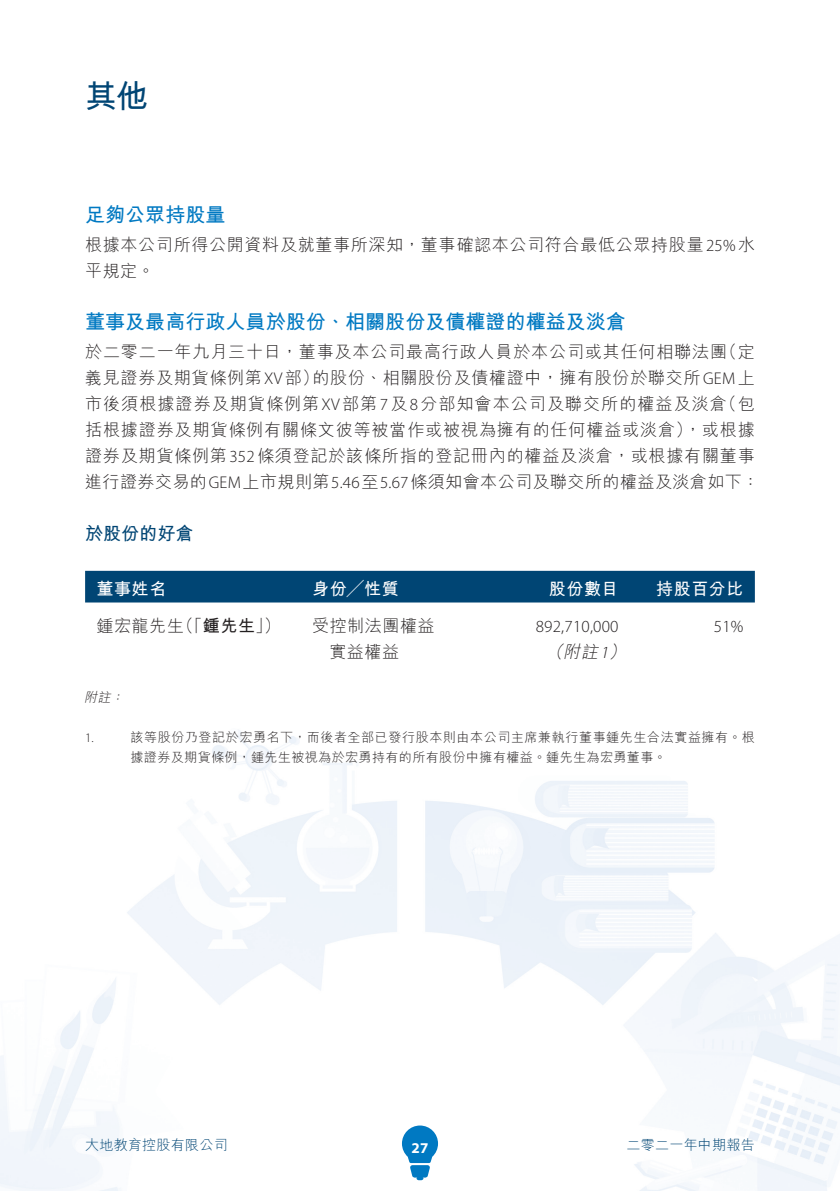
<style>
.page{position:relative;width:840px;height:1191px;background:#fff}
.page>*{position:absolute;margin:0;border:0;box-sizing:border-box;transform-origin:0 0}
.t1{font:700 32px "M Hei HK";color:#004574}
._01_H1{font:700 20px "M Hei HK";color:#0079c2}
._02_H2{font:700 18px "M Hei HK";color:#004574}
._00_txt{font:300 17px/26px "M Hei HK";letter-spacing:.05em;color:#231f20}
._50_Table_txt{font:300 17px "M Hei HK";letter-spacing:.035em;color:#231f20}
._50_Table_txt-2{font:700 17px "M Hei HK";letter-spacing:.03em;color:#fff}
._50_Table_txt-3{font:300 17px "Myriad Pro";letter-spacing:.015em;color:#231f20}
._50_Table_txt-4{font:italic 300 17px "M Hei HK";color:#231f20}
._00_txt-2{font:700 15px "Myriad Pro";color:#fff}
.t2{font:300 14px "M Hei HK";letter-spacing:.02em;color:#004574}
._06_Notes{font:300 13px "M Hei HK";letter-spacing:.045em;color:#231f20}
._06_Notes-2{font:italic 300 13px "M Hei HK";color:#231f20}
._06_Notes-3{font:300 13px "Myriad Pro";color:#231f20}
.s1{font-family:"Myriad Pro"}
.s2{font-weight:700}
</style>
<div class="page">
<img style="left:0;top:570px;width:839px;height:621px">
<svg style="left:401px;top:1125px;width:37px;height:55px"></svg>
<div style="left:85px;top:571px;width:669px;height:31px;background:#004574"></div>
<p class="t1" style="left:85px;top:73px;width:65px">其他</p>
<p class="_01_H1" style="left:85px;top:200px;width:142px">足夠公眾持股量</p>
<p class="_00_txt" style="left:85px;top:231px;width:671px">根據本公司所得公開資料及就董事所深知，董事確認本公司符合最低公眾持股量<span class="s1">25%</span>水平規定。</p>
<p class="_01_H1" style="left:85px;top:307px;width:542px">董事及最高行政人員於股份、相關股份及債權證的權益及淡倉</p>
<p class="_00_txt" style="left:719px;top:338px;width:36px">（定</p>
<p class="_00_txt" style="left:312px;top:338px;width:443px;text-indent:-227px">於二零二一年九月三十日，董事及本公司最高行政人員於本公司或其任何相聯法團<br>的股份、相關股份及債權證中，擁有股份於聯交所<span class="s1">GEM</span>上</p>
<p class="_00_txt" style="left:85px;top:364px;width:235px">義見證券及期貨條例第<span class="s1">XV</span>部）</p>
<p class="_00_txt" style="left:719px;top:390px;width:36px">（包</p>
<p class="_00_txt" style="left:85px;top:390px;width:675px">市後須根據證券及期貨條例第<span class="s1">XV</span>部第<span class="s1">7</span>及<span class="s1">8</span>分部知會本公司及聯交所的權益及淡倉<br>括根據證券及期貨條例有關條文彼等被當作或被視為擁有的任何權益或淡倉，）或根據證券及期貨條例第<span class="s1">352</span>條須登記於該條所指的登記冊內的權益及淡倉，或根據有關董事進行證券交易的<span class="s1">GEM</span>上市規則第<span class="s1">5.46</span>至<span class="s1">5.67</span>條須知會本公司及聯交所的權益及淡倉如下：</p>
<p class="_02_H2" style="left:85px;top:520px;width:110px">於股份的好倉</p>
<p class="_50_Table_txt-2" style="left:655px;top:576px;width:89px">持股百分比</p>
<p class="_50_Table_txt-2" style="left:312px;top:576px;width:88px">身份╱性質</p>
<p class="_50_Table_txt-2" style="left:96px;top:576px;width:71px">董事姓名</p>
<p class="_50_Table_txt-2" style="left:548px;top:576px;width:71px">股份數目</p>
<p class="_50_Table_txt" style="left:177px;top:617px;width:105px">（「<span class="s2">鍾先生</span>」）</p>
<p class="_50_Table_txt" style="left:96px;top:617px;width:89px">鍾宏龍先生</p>
<p class="_06_Notes-2" style="left:84px;top:691px;width:31px">附註</p>
<p class="_06_Notes-2" style="left:111px;top:691px;width:17px">：</p>
<p class="_50_Table_txt" style="left:312px;top:617px;width:124px">受控制法團權益</p>
<p class="_50_Table_txt" style="left:329px;top:643px;width:71px">實益權益</p>
<p class="_50_Table_txt-3" style="left:535px;top:616px;width:84px">892,710,000</p>
<p class="_50_Table_txt-4" style="left:563px;top:643px;width:68px">附註 (<span class="s1">1</span></p>
<p class="_50_Table_txt-4" style="left:545px;top:643px;width:22px">（</p>
<p class="_50_Table_txt-3" style="left:713px;top:616px;width:31px">51%</p>
<p class="_06_Notes-3" style="left:85px;top:730px;width:10px">1.</p>
<p class="_06_Notes" style="left:130px;top:731px;width:625px">該等股份乃登記於宏勇名下，而後者全部已發行股本則由本公司主席兼執行董事鍾先生合法實益擁有。根</p>
<p class="_06_Notes" style="left:130px;top:751px;width:537px">據證券及期貨條例，鍾先生被視為於宏勇持有的所有股份中擁有權益。鍾先生為宏勇董事。</p>
<p class="t2" style="left:85px;top:1138px;width:144px">大地教育控股有限公司</p>
<p class="_00_txt-2" style="left:411px;top:1138px;width:18px">27</p>
<p class="t2" style="left:626px;top:1138px;width:130px">二零二一年中期報告</p>
</div>
